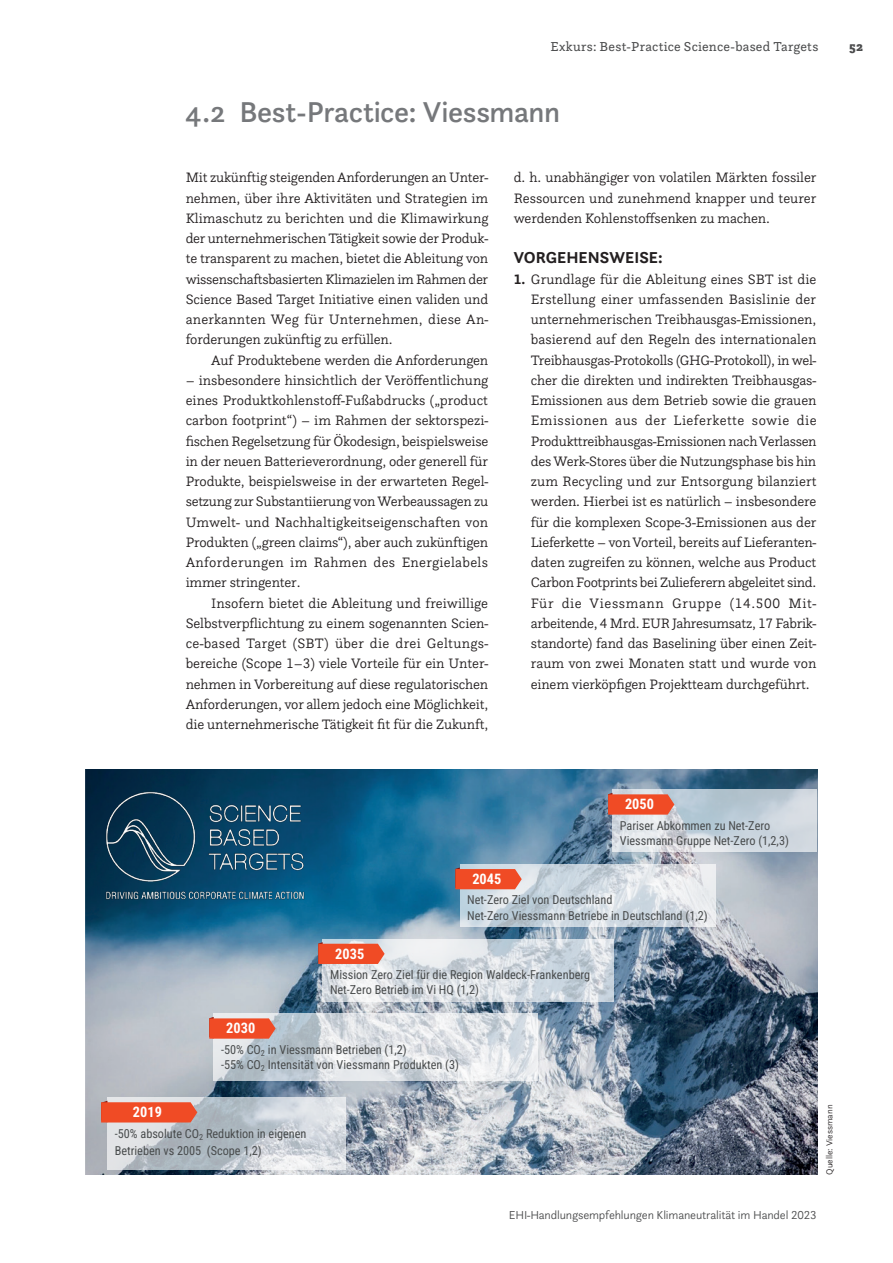
<style>
.page{position:relative;width:893px;height:1263px;background:#fff}
.page>*{position:absolute;margin:0;border:0;box-sizing:border-box;transform-origin:0 0}
.LF_Subline_Kapitel_2{font:500 30px "Questa Sans";letter-spacing:-.015em;color:#76787b}
.Zwiti_Absatz_Studie{font:700 16.5px "Questa Sans";letter-spacing:.005em;color:#231f20}
.Fliesstext_eingerück{font:300 14.25px/20.2px "Questa Slab";letter-spacing:-.01em;color:#231f20;text-align:justify}
.Fliesstext_ersterAbs{font:300 14.25px/20.2px "Questa Slab";letter-spacing:-.01em;color:#231f20;text-align:justify}
.t1{font:700 14.25px "Roboto Condensed";letter-spacing:.005em;color:#fff}
.t2{font:13.5px "Questa Slab";letter-spacing:.015em;color:#4b4c4d}
.t3{font:900 13.5px "Questa Slab";color:#4b4c4d}
.t4{font:12.3px/15.1px "Roboto Condensed";color:#484b4c}
.t5{font:300 12px "Questa Sans";letter-spacing:-.01em;color:#4b4c4d}
.Foto_Grafik_Quelle_l{font:300 9px "Questa Sans";color:#231f20}
.s1{font-weight:700}
</style>
<div class="page">
<img style="left:86px;top:770px;width:731px;height:405px">
<img style="left:101px;top:789px;width:208px;height:116px">
<div style="left:107px;top:1097px;width:239px;height:73px;background:#fff;opacity:.66"></div>
<svg style="left:101px;top:1101px;width:96px;height:21px;background:#ed5735"></svg>
<div style="left:214px;top:1014px;width:324px;height:67px;background:#fff;opacity:.66"></div>
<svg style="left:209px;top:1017px;width:67px;height:22px"></svg>
<div style="left:612px;top:790px;width:205px;height:62px;background:#fff;opacity:.66"></div>
<svg style="left:608px;top:793px;width:66px;height:22px"></svg>
<div style="left:460px;top:864px;width:256px;height:63px;background:#fff;opacity:.66"></div>
<svg style="left:455px;top:867px;width:67px;height:22px"></svg>
<div style="left:323px;top:939px;width:291px;height:63px;background:#fff;opacity:.66"></div>
<svg style="left:318px;top:942px;width:67px;height:22px"></svg>
<p class="t2" style="left:551px;top:38px;width:269px">Exkurs: Best-Practice Science-based Targets</p>
<p class="t3" style="left:849px;top:37px;width:15px">52</p>
<p class="LF_Subline_Kapitel_2" style="left:185px;top:92px;width:376px">4.2 Best-Practice: Viessmann</p>
<p class="Fliesstext_ersterAbs" style="left:186px;top:167px;width:304px">Mit zukünftig steigenden Anforderungen an Unter&shy;nehmen, über ihre Aktivitäten und Strategien im Klimaschutz zu berichten und die Klimawirkung der unternehmerischen Tätigkeit sowie der Produk&shy;te transparent zu machen, bietet die Ableitung von wissenschaftsbasierten Klimazielen im Rahmen der Science Based Target Initiative einen validen und anerkannten Weg für Unternehmen, diese An&shy;forderungen zukünftig zu erfüllen.</p>
<p class="Fliesstext_eingerück" style="left:211px;top:349px;width:279px">Auf Produktebene werden die Anforderungen</p>
<p class="Fliesstext_eingerück" style="left:186px;top:369px;width:304px">– insbesondere hinsichtlich der Veröffentlichung eines Produktkohlenstoff-Fußabdrucks („product carbon footprint“) – im Rahmen der sektorspezi&shy;fischen Regelsetzung für Ökodesign, beispielsweise in der neuen Batterieverordnung, oder generell für Produkte, beispielsweise in der erwarteten Regel&shy;setzung zur Substantiierung von Werbeaussagen zu Umwelt- und Nachhaltigkeitseigenschaften von Produkten („green claims“), aber auch zukünftigen Anforderungen im Rahmen des Energielabels immer stringenter.</p>
<p class="Fliesstext_eingerück" style="left:186px;top:592px;width:304px;text-indent:26px">Insofern bietet die Ableitung und freiwillige Selbstverpflichtung zu einem sogenannten Scien&shy;ce-based Target (SBT) über die drei Geltungs&shy;bereiche (Scope 1–3) viele Vorteile für ein Unter&shy;nehmen in Vorbereitung auf diese regulatorischen Anforderungen, vor allem jedoch eine Möglichkeit, die unternehmerische Tätigkeit fit für die Zukunft,</p>
<p class="Fliesstext_eingerück" style="left:514px;top:167px;width:304px">d. h. unabhängiger von volatilen Märkten fossiler Ressourcen und zunehmend knapper und teurer werdenden Kohlenstoffsenken zu machen.</p>
<p class="Zwiti_Absatz_Studie" style="left:514px;top:247px;width:150px">VORGEHENSWEISE:</p>
<p class="Fliesstext_eingerück" style="left:531px;top:268px;width:287px;text-indent:-17px"><span class="s1">1.</span> Grundlage für die Ableitung eines SBT ist die Erstellung einer umfassenden Basislinie der unternehmerischen Treibhausgas-Emissionen, basierend auf den Regeln des internationalen Treibhausgas-Protokolls (GHG-Protokoll), in wel&shy;cher die direkten und indirekten Treibhausgas-Emissionen aus dem Betrieb sowie die grauen Emissionen aus der Lieferkette sowie die Produkttreibhausgas-Emissionen nach Verlassen des Werk-Stores über die Nutzungsphase bis hin zum Recycling und zur Entsorgung bilanziert werden. Hierbei ist es natürlich – insbesondere für die komplexen Scope-3-Emissionen aus der Lieferkette – von Vorteil, bereits auf Lieferanten&shy;daten zugreifen zu können, welche aus Product Carbon Footprints bei Zulieferern abgeleitet sind.<br>Für die Viessmann Gruppe (14.500 Mit&shy;arbeitende, 4 Mrd. EUR Jahresumsatz, 17 Fabrik&shy;standorte) fand das Baselining über einen Zeit&shy;raum von zwei Monaten statt und wurde von einem vierköpfigen Projektteam durchgeführt.</p>
<p class="t1" style="left:472px;top:869px;width:31px">2045</p>
<p class="t1" style="left:625px;top:794px;width:31px">2050</p>
<p class="t4" style="left:620px;top:817px;width:171px">Pariser Abkommen zu Net-Zero<br>Viessmann Gruppe Net-Zero (1,2,3)</p>
<p class="t1" style="left:335px;top:943px;width:31px">2035</p>
<p class="t4" style="left:467px;top:892px;width:242px">Net-Zero Ziel von Deutschland<br>Net-Zero Viessmann Betriebe in Deutschland (1,2)</p>
<p class="t1" style="left:226px;top:1018px;width:31px">2030</p>
<p class="t4" style="left:330px;top:967px;width:262px">Mission Zero Ziel für die Region Waldeck-Frankenberg<br>Net-Zero Betrieb im Vi HQ (1,2)</p>
<p class="t1" style="left:133px;top:1102px;width:31px">2019</p>
<p class="t4" style="left:221px;top:1041px;width:239px">-50% CO<sub>2</sub> in Viessmann Betrieben (1,2)<br>-55% CO<sub>2</sub> Intensität von Viessmann Produkten (3)</p>
<p class="t4" style="left:115px;top:1124px;width:193px;line-height:17.4px">-50% absolute CO<sub>2</sub> Reduktion in eigenen<br>Betrieben vs 2005 (Scope 1,2)</p>
<p class="Foto_Grafik_Quelle_l" style="left:824px;top:1175px;width:71px;rotate:-90deg">Quelle: Viessmann</p>
<p class="t5" style="left:509px;top:1207px;width:309px">EHI-Handlungsempfehlungen Klimaneutralität im Handel 2023</p>
</div>
